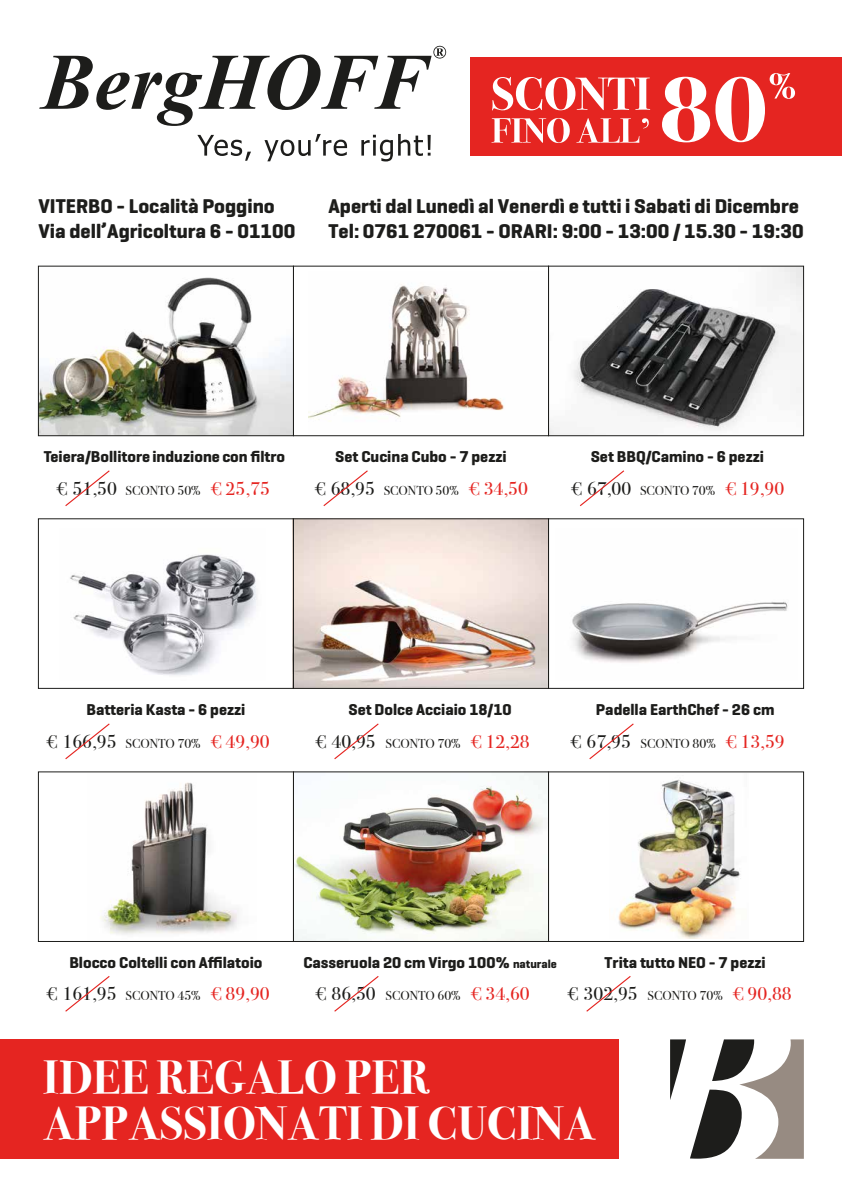
<style>
.page{position:relative;width:842px;height:1191px;background:#fff}
.page>*{position:absolute;margin:0;border:0;box-sizing:border-box;transform-origin:0 0}
.t1{font:700 46.3px/46.2px "Bodoni Svty Two ITCTT";letter-spacing:.01em;color:#fff}
.t2{font:700 20.3px/24.4px "Geogrotesque";color:#1d1d1b}
.t3{font:700 16px "Geogrotesque";color:#1d1d1b}
.t4{font:13px "Bodoni Svty Two ITCTT";color:#1d1d1b}
.s1{font-size:18.5px}
.s2{font-size:18.5px;color:#e52521}
.s3{font-size:12px}
</style>
<div class="page">
<div style="left:0;top:1039px;width:619px;height:119px;background:#e52521"></div>
<div style="left:470px;top:57px;width:372px;height:99px;background:#e52521"></div>
<svg style="left:39px;top:46px;width:407px;height:80px"></svg>
<svg style="left:197px;top:135px;width:54px;height:26px"></svg>
<svg style="left:264px;top:134px;width:83px;height:27px"></svg>
<svg style="left:361px;top:134px;width:70px;height:27px"></svg>
<svg style="left:670px;top:1039px;width:134px;height:119px"></svg>
<svg style="left:65px;top:470px;width:45px;height:36px"></svg>
<svg style="left:65px;top:723px;width:45px;height:37px"></svg>
<svg style="left:334px;top:723px;width:45px;height:37px"></svg>
<svg style="left:589px;top:723px;width:45px;height:37px"></svg>
<svg style="left:65px;top:976px;width:45px;height:36px"></svg>
<svg style="left:334px;top:976px;width:45px;height:36px"></svg>
<svg style="left:586px;top:976px;width:45px;height:36px"></svg>
<svg style="left:323px;top:470px;width:45px;height:37px"></svg>
<svg style="left:580px;top:470px;width:45px;height:37px"></svg>
<img style="left:295px;top:520px;width:252px;height:167px">
<img style="left:309px;top:284px;width:195px;height:136px">
<img style="left:40px;top:277px;width:252px;height:157px">
<img style="left:295px;top:773px;width:252px;height:167px">
<img style="left:550px;top:268px;width:252px;height:166px">
<img style="left:100px;top:782px;width:138px;height:153px">
<div style="left:38px;top:266px;width:256px;height:170px;border:1px solid #1d1d1b"></div>
<div style="left:293px;top:266px;width:256px;height:170px;border:1px solid #1d1d1b"></div>
<div style="left:548px;top:266px;width:256px;height:170px;border:1px solid #1d1d1b"></div>
<div style="left:38px;top:518px;width:256px;height:171px;border:1px solid #1d1d1b"></div>
<div style="left:293px;top:518px;width:256px;height:171px;border:1px solid #1d1d1b"></div>
<div style="left:548px;top:518px;width:256px;height:171px;border:1px solid #1d1d1b"></div>
<div style="left:38px;top:771px;width:256px;height:171px;border:1px solid #1d1d1b"></div>
<div style="left:293px;top:771px;width:256px;height:171px;border:1px solid #1d1d1b"></div>
<div style="left:548px;top:771px;width:256px;height:171px;border:1px solid #1d1d1b"></div>
<img style="left:70px;top:554px;width:187px;height:121px">
<img style="left:572px;top:602px;width:216px;height:61px">
<img style="left:618px;top:779px;width:123px;height:159px">
<svg style="left:492px;top:77px;width:158px;height:33px"></svg>
<svg style="left:491px;top:118px;width:79px;height:25px"></svg>
<svg style="left:576px;top:118px;width:73px;height:25px"></svg>
<svg style="left:662px;top:73px;width:133px;height:69px"></svg>
<p class="t2" style="left:38px;top:194px;width:258px">VITERBO - Località Poggino<br>Via dell’Agricoltura 6 - 01100</p>
<p class="t2" style="left:328px;top:194px;width:477px">Aperti dal Lunedì al Venerdì e tutti i Sabati di Dicembre<br>Tel: 0761 270061 - ORARI: 9:00 - 13:00 / 15.30 - 19:30</p>
<p class="t3" style="left:44px;top:447px;width:243px">Teiera/Bollitore induzione con filtro</p>
<p class="t4" style="left:56px;top:480px;width:215px"><span class="s1">€ 51,50</span> SCONTO 50% <span class="s2">€ 25,75</span></p>
<p class="t3" style="left:335px;top:447px;width:173px">Set Cucina Cubo - 7 pezzi</p>
<p class="t4" style="left:314px;top:480px;width:215px"><span class="s1">€ 68,95</span> SCONTO 50% <span class="s2">€ 34,50</span></p>
<p class="t3" style="left:591px;top:447px;width:175px">Set BBQ/Camino - 6 pezzi</p>
<p class="t4" style="left:571px;top:480px;width:215px"><span class="s1">€ 67,00</span> SCONTO 70% <span class="s2">€ 19,90</span></p>
<p class="t3" style="left:86px;top:700px;width:160px">Batteria Kasta - 6 pezzi</p>
<p class="t4" style="left:46px;top:733px;width:225px"><span class="s1">€ 166,95</span> SCONTO 70% <span class="s2">€ 49,90</span></p>
<p class="t3" style="left:348px;top:700px;width:165px">Set Dolce Acciaio 18/10</p>
<p class="t4" style="left:315px;top:733px;width:216px"><span class="s1">€ 40,95</span> SCONTO 70% <span class="s2">€ 12,28</span></p>
<p class="t3" style="left:596px;top:700px;width:180px">Padella EarthChef - 26 cm</p>
<p class="t4" style="left:570px;top:733px;width:216px"><span class="s1">€ 67,95</span> SCONTO 80% <span class="s2">€ 13,59</span></p>
<p class="t3" style="left:69px;top:952px;width:195px">Blocco Coltelli con Affilatoio</p>
<p class="t4" style="left:46px;top:985px;width:225px"><span class="s1">€ 161,95</span> SCONTO 45% <span class="s2">€ 89,90</span></p>
<p class="t3" style="left:303px;top:952px;width:255px">Casseruola 20 cm Virgo 100% <span class="s3">naturale</span></p>
<p class="t4" style="left:315px;top:985px;width:216px"><span class="s1">€ 86,50</span> SCONTO 60% <span class="s2">€ 34,60</span></p>
<p class="t3" style="left:605px;top:952px;width:163px">Trita tutto NEO - 7 pezzi</p>
<p class="t4" style="left:567px;top:985px;width:226px"><span class="s1">€ 302,95</span> SCONTO 70% <span class="s2">€ 90,88</span></p>
<h1 class="t1" style="left:43px;top:1050px;width:554px">IDEE REGALO PER<br>APPASSIONATI DI CUCINA</h1>
</div>
